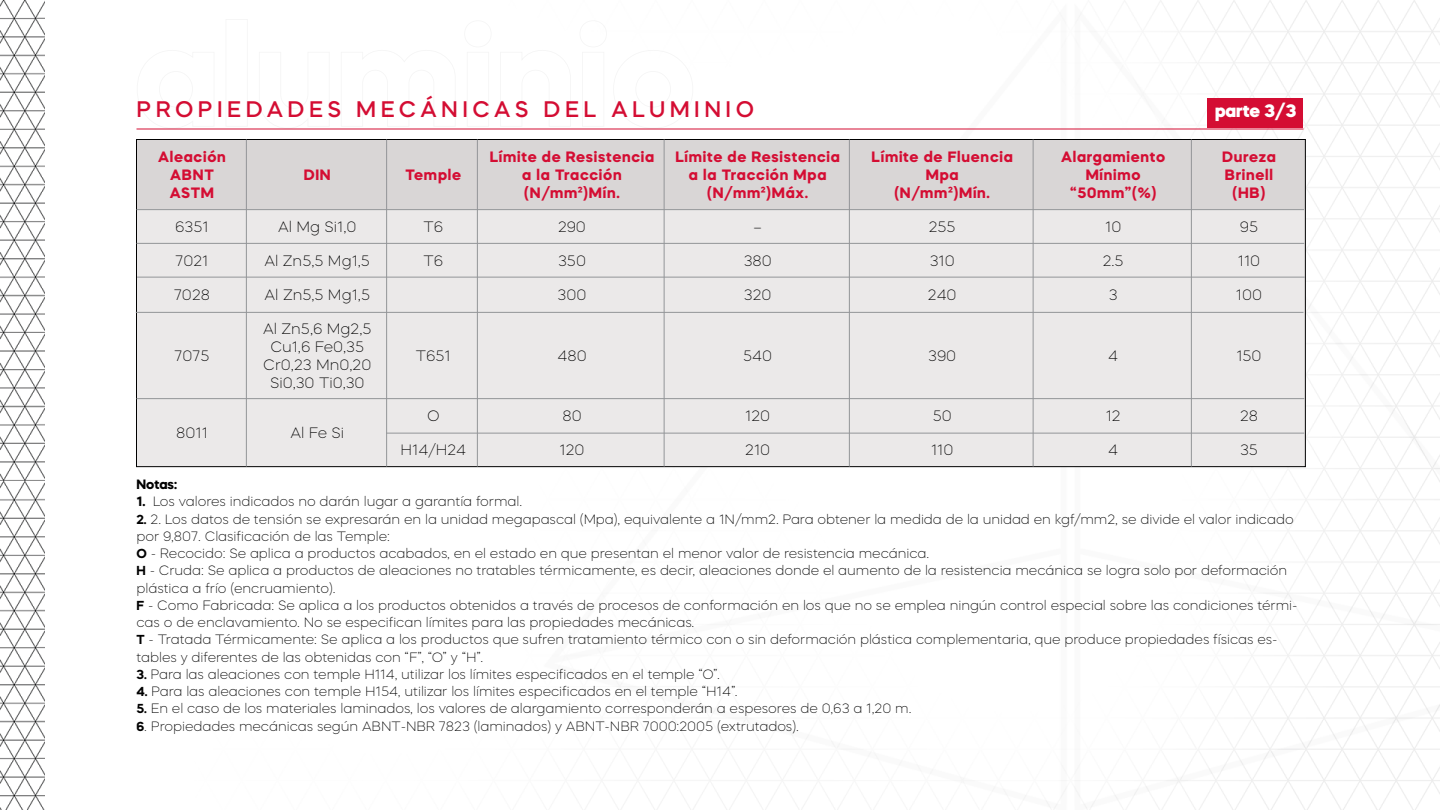
<style>
.page{position:relative;width:1440px;height:810px;background:#fff}
.page>*{position:absolute;margin:0;border:0;box-sizing:border-box;transform-origin:0 0}
.t1{font:500 22.5px "Mazzard H";letter-spacing:.2em;color:#d40d33}
.t2{font:800 18px "Mazzard H";color:#fff}
.t3{font:200 15px/18px "Mazzard H";color:#000;text-align:center}
.t4{font:700 15px/18px "Mazzard H";letter-spacing:.05em;color:#d40d33;text-align:center}
.t5{font:200 13.5px/17.2px "Mazzard H";letter-spacing:-.005em;color:#000}
.t6{font:700 13.5px "Mazzard H";color:#000}
.s1{font-weight:700}
.s2{font-family:"Mazzard M";font-weight:700}
</style>
<div class="page">
<img style="left:0;top:0;width:1440px;height:810px">
<hr style="left:136px;top:129px;width:1168px;height:1px;background:#d40d33">
<div style="left:138px;top:141px;width:1166px;height:68px;background:#d9d6d6"></div>
<div style="left:138px;top:210px;width:1166px;height:255px;background:#ebe9e9"></div>
<svg style="left:136px;top:50px;width:79px;height:79px"></svg>
<svg style="left:259px;top:51px;width:71px;height:78px"></svg>
<svg style="left:341px;top:50px;width:115px;height:77px"></svg>
<svg style="left:464px;top:20px;width:28px;height:107px"></svg>
<svg style="left:500px;top:50px;width:71px;height:77px"></svg>
<svg style="left:579px;top:20px;width:28px;height:107px"></svg>
<svg style="left:613px;top:50px;width:81px;height:79px"></svg>
<div style="left:1208px;top:98px;width:96px;height:30px;background:#d40d33"></div>
<hr style="left:246px;top:140px;width:1px;height:326px;background:#939598">
<hr style="left:386px;top:140px;width:1px;height:326px;background:#939598">
<hr style="left:477px;top:140px;width:1px;height:326px;background:#939598">
<hr style="left:664px;top:140px;width:1px;height:326px;background:#939598">
<hr style="left:849px;top:140px;width:1px;height:326px;background:#939598">
<hr style="left:1033px;top:140px;width:1px;height:326px;background:#939598">
<hr style="left:1191px;top:140px;width:1px;height:326px;background:#939598">
<hr style="left:136px;top:209px;width:1168px;height:1px;background:#939598">
<hr style="left:136px;top:243px;width:1168px;height:1px;background:#939598">
<hr style="left:137px;top:277px;width:1168px;height:1px;background:#939598">
<hr style="left:136px;top:312px;width:1168px;height:1px;background:#939598">
<hr style="left:136px;top:398px;width:1168px;height:1px;background:#939598">
<hr style="left:386px;top:433px;width:918px;height:1px;background:#939598">
<h1 class="t1" style="left:136px;top:94px;width:619px">PROPIEDADES MECÁNICAS DEL ALUMINIO</h1>
<h2 class="t2" style="left:1215px;top:99px;width:83px">parte 3/3</h2>
<p class="t4" style="left:158px;top:148px;width:69px">Aleación<br>ABNT<br>ASTM</p>
<p class="t4" style="left:304px;top:166px;width:29px">DIN</p>
<p class="t4" style="left:405px;top:166px;width:57px">Temple</p>
<p class="t4" style="left:490px;top:148px;width:166px">Límite de Resistencia a la Tracción (N/mm²)Mín.</p>
<p class="t4" style="left:675px;top:148px;width:166px">Límite de Resistencia a la Tracción Mpa (N/mm²)Máx.</p>
<p class="t4" style="left:872px;top:148px;width:143px">Límite de Fluencia<br>Mpa<br>(N/mm²)Mín.</p>
<p class="t4" style="left:1061px;top:148px;width:106px">Alargamiento<br>Mínimo “50mm”(%)</p>
<p class="t4" style="left:1222px;top:148px;width:55px">Dureza<br>Brinell (HB)</p>
<p class="t3" style="left:175px;top:218px;width:35px">6351</p>
<p class="t3" style="left:278px;top:218px;width:80px">Al Mg Si1,0</p>
<p class="t3" style="left:423px;top:218px;width:21px">T6</p>
<p class="t3" style="left:558px;top:218px;width:29px">290</p>
<p class="t3" style="left:753px;top:218px;width:10px">–</p>
<p class="t3" style="left:929px;top:218px;width:28px">255</p>
<p class="t3" style="left:1105px;top:218px;width:18px">10</p>
<p class="t3" style="left:1240px;top:218px;width:20px">95</p>
<p class="t3" style="left:176px;top:251px;width:34px">7021</p>
<p class="t3" style="left:265px;top:251px;width:107px">Al Zn5,5 Mg1,5</p>
<p class="t3" style="left:423px;top:251px;width:21px">T6</p>
<p class="t3" style="left:558px;top:251px;width:29px">350</p>
<p class="t3" style="left:744px;top:251px;width:30px">380</p>
<p class="t3" style="left:930px;top:251px;width:27px">310</p>
<p class="t3" style="left:1103px;top:251px;width:22px">2.5</p>
<p class="t3" style="left:1238px;top:251px;width:24px">110</p>
<p class="t3" style="left:174px;top:285px;width:37px">7028</p>
<p class="t3" style="left:265px;top:285px;width:107px">Al Zn5,5 Mg1,5</p>
<p class="t3" style="left:558px;top:285px;width:30px">300</p>
<p class="t3" style="left:744px;top:285px;width:29px">320</p>
<p class="t3" style="left:928px;top:285px;width:30px">240</p>
<p class="t3" style="left:1109px;top:285px;width:10px">3</p>
<p class="t3" style="left:1236px;top:285px;width:28px">100</p>
<p class="t3" style="left:175px;top:346px;width:36px">7075</p>
<p class="t3" style="left:263px;top:319px;width:110px">Al Zn5,6 Mg2,5<br>Cu1,6 Fe0,35<br>Cr0,23 Mn0,20<br>Si0,30 Ti0,30</p>
<p class="t3" style="left:176px;top:424px;width:33px">8011</p>
<p class="t3" style="left:290px;top:424px;width:55px">Al Fe Si</p>
<p class="t3" style="left:416px;top:346px;width:37px">T651</p>
<p class="t3" style="left:557px;top:346px;width:31px">480</p>
<p class="t3" style="left:743px;top:346px;width:31px">540</p>
<p class="t3" style="left:928px;top:346px;width:30px">390</p>
<p class="t3" style="left:1108px;top:346px;width:11px">4</p>
<p class="t3" style="left:1236px;top:346px;width:27px">150</p>
<p class="t3" style="left:427px;top:407px;width:14px">O</p>
<p class="t3" style="left:562px;top:407px;width:21px">80</p>
<p class="t3" style="left:745px;top:407px;width:27px">120</p>
<p class="t3" style="left:933px;top:407px;width:21px">50</p>
<p class="t3" style="left:1106px;top:407px;width:16px">12</p>
<p class="t3" style="left:1240px;top:407px;width:20px">28</p>
<p class="t3" style="left:401px;top:441px;width:67px">H14/H24</p>
<p class="t3" style="left:560px;top:441px;width:27px">120</p>
<p class="t3" style="left:745px;top:441px;width:27px">210</p>
<p class="t3" style="left:931px;top:441px;width:24px">110</p>
<p class="t3" style="left:1108px;top:441px;width:11px">4</p>
<p class="t3" style="left:1240px;top:441px;width:19px">35</p>
<p class="t6" style="left:136px;top:475px;width:42px">Notas:</p>
<p class="t5" style="left:136px;top:493px;width:387px"><span class="s1">1.</span> Los valores indicados no darán lugar a garantía formal.</p>
<p class="t5" style="left:136px;top:510px;width:1163px"><span class="s2">2.</span> 2. Los datos de tensión se expresarán en la unidad megapascal (Mpa), equivalente a 1N/mm2. Para obtener la medida de la unidad en kgf/mm2, se divide el valor indicado por 9,807. Clasificación de las Temple:<br><span class="s2">O</span> - Recocido: Se aplica a productos acabados, en el estado en que presentan el menor valor de resistencia mecánica.<br><span class="s2">H</span> - Cruda: Se aplica a productos de aleaciones no tratables térmicamente, es decir, aleaciones donde el aumento de la resistencia mecánica se logra solo por deformación plástica a frío (encruamiento).<br><span class="s2">F</span> - Como Fabricada: Se aplica a los productos obtenidos a través de procesos de conformación en los que no se emplea ningún control especial sobre las condiciones térmi&shy;cas o de enclavamiento. No se especifican límites para las propiedades mecánicas.<br><span class="s2">T</span> - Tratada Térmicamente: Se aplica a los productos que sufren tratamiento térmico con o sin deformación plástica complementaria, que produce propiedades físicas es&shy;tables y diferentes de las obtenidas con “F”, “O” y “H”.</p>
<p class="t5" style="left:136px;top:665px;width:585px"><span class="s2">3.</span> Para las aleaciones con temple H114, utilizar los límites especificados en el temple “O”.</p>
<p class="t5" style="left:136px;top:683px;width:603px"><span class="s2">4.</span> Para las aleaciones con temple H154, utilizar los límites especificados en el temple “H14”.</p>
<p class="t5" style="left:136px;top:700px;width:776px"><span class="s2">5.</span> En el caso de los materiales laminados, los valores de alargamiento corresponderán a espesores de 0,63 a 1,20 m.</p>
<p class="t5" style="left:136px;top:717px;width:664px"><span class="s2">6</span>. Propiedades mecánicas según ABNT-NBR 7823 (laminados) y ABNT-NBR 7000:2005 (extrutados).</p>
</div>
